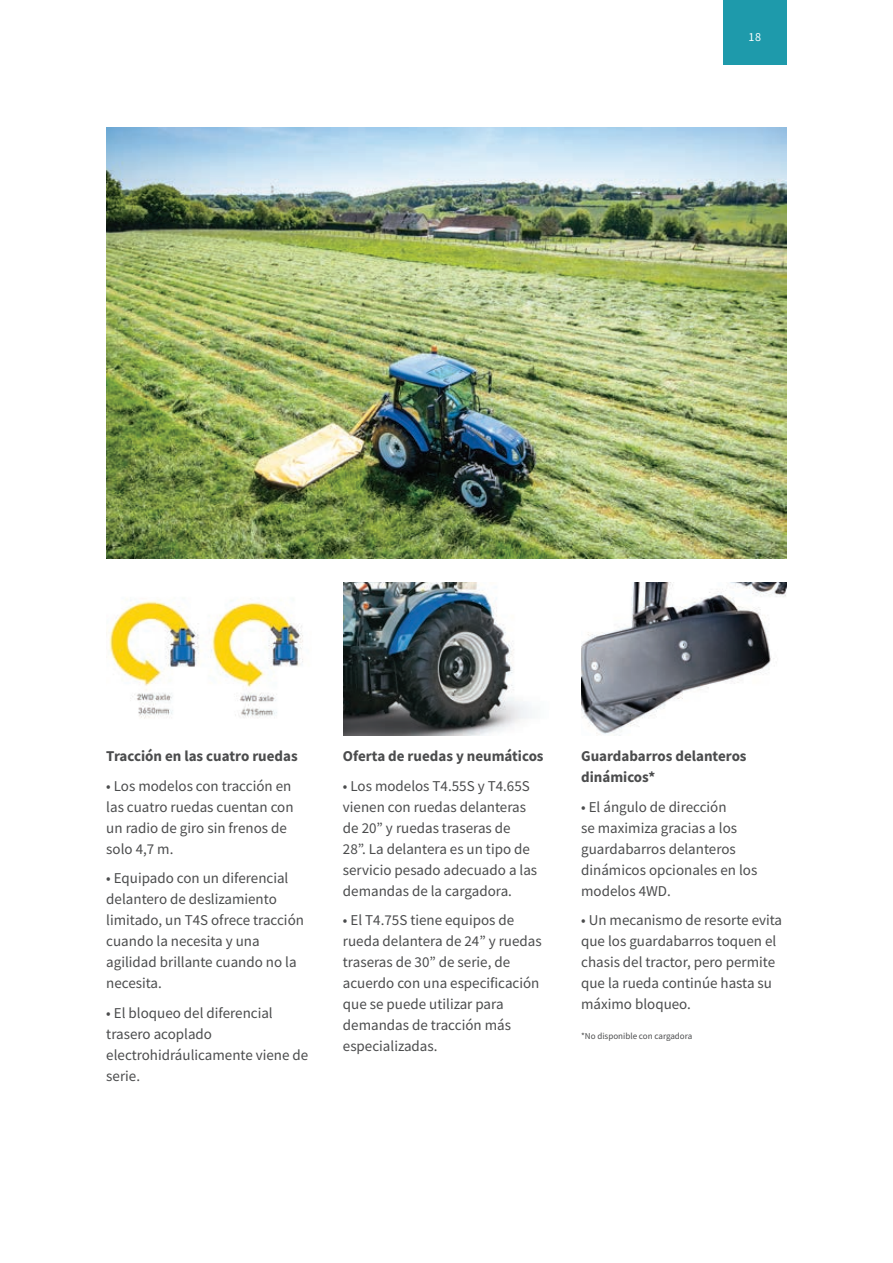
<style>
.page{position:relative;width:893px;height:1263px;background:#fff}
.page>*{position:absolute;margin:0;border:0;box-sizing:border-box;transform-origin:0 0}
.t1{font:15px/21px "Source Sans Pro";color:#4b4c4d}
.t2{font:700 15px/21px "Source Sans Pro";color:#4b4c4d}
.t3{font:12px "Source Sans Pro";color:#fff}
.t4{font:9px "Source Sans Pro";color:#4b4c4d}
</style>
<div class="page">
<div style="left:723px;top:0;width:64px;height:65px;background:#1e9aab"></div>
<img style="left:106px;top:128px;width:681px;height:430px">
<img style="left:106px;top:598px;width:197px;height:121px">
<img style="left:344px;top:582px;width:188px;height:154px">
<img style="left:581px;top:582px;width:206px;height:154px">
<p class="t3" style="left:749px;top:29px;width:14px">18</p>
<p class="t2" style="left:106px;top:745px;width:193px">Tracción en las cuatro ruedas</p>
<p class="t1" style="left:106px;top:775px;width:189px">• Los modelos con tracción en las cuatro ruedas cuentan con un radio de giro sin frenos de solo 4,7 m.</p>
<p class="t1" style="left:106px;top:868px;width:199px">• Equipado con un diferencial delantero de deslizamiento limitado, un T4S ofrece tracción cuando la necesita y una agilidad brillante cuando no la necesita.</p>
<p class="t1" style="left:106px;top:1002px;width:204px">• El bloqueo del diferencial trasero acoplado electrohidráulicamente viene de serie.</p>
<p class="t2" style="left:343px;top:745px;width:202px">Oferta de ruedas y neumáticos</p>
<p class="t1" style="left:343px;top:775px;width:196px">• Los modelos T4.55S y T4.65S vienen con ruedas delanteras de 20” y ruedas traseras de<br>28”. La delantera es un tipo de servicio pesado adecuado a las demandas de la cargadora.</p>
<p class="t1" style="left:343px;top:910px;width:200px">• El T4.75S tiene equipos de rueda delantera de 24” y ruedas traseras de 30” de serie, de acuerdo con una especificación que se puede utilizar para demandas de tracción más especializadas.</p>
<p class="t2" style="left:581px;top:745px;width:167px">Guardabarros delanteros dinámicos*</p>
<p class="t1" style="left:581px;top:796px;width:178px">• El ángulo de dirección<br>se maximiza gracias a los guardabarros delanteros dinámicos opcionales en los modelos 4WD.</p>
<p class="t1" style="left:581px;top:910px;width:203px">• Un mecanismo de resorte evita que los guardabarros toquen el chasis del tractor, pero permite que la rueda continúe hasta su máximo bloqueo.</p>
<p class="t4" style="left:581px;top:1030px;width:113px">*No disponible con cargadora</p>
</div>
